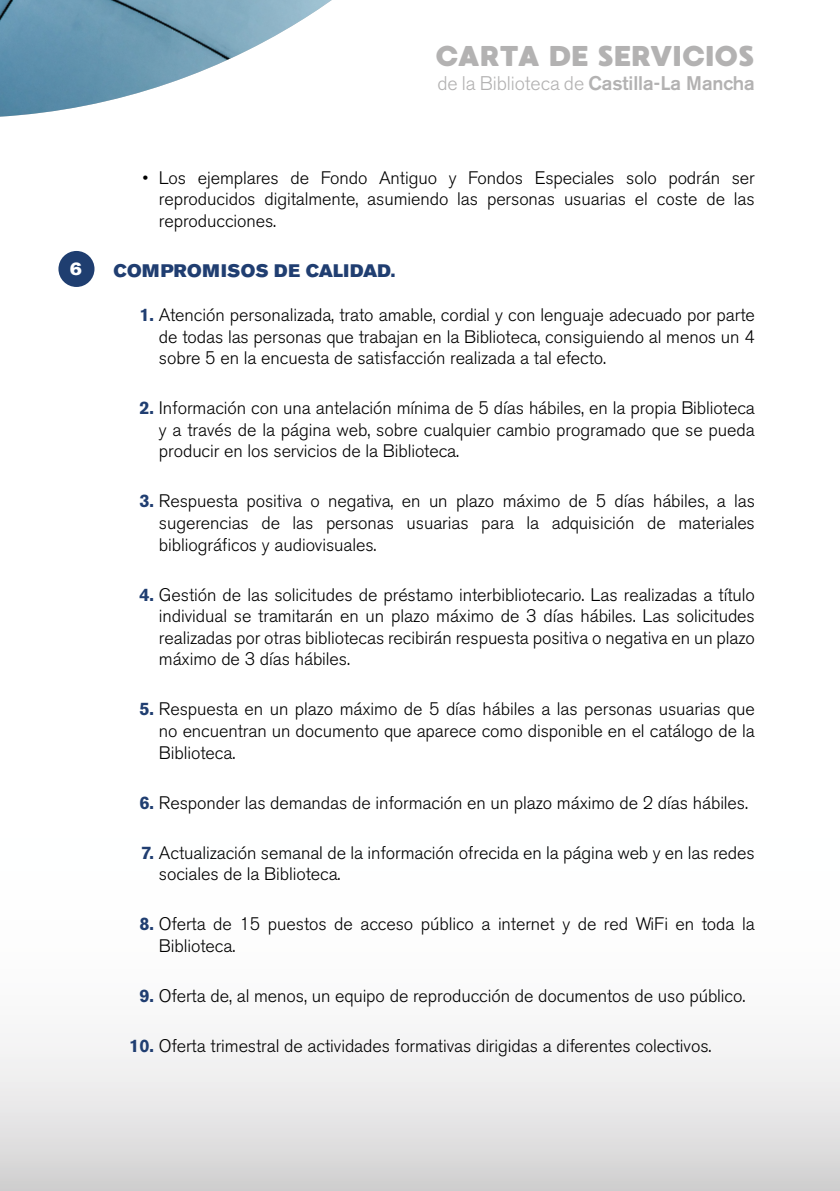
<style>
.page{position:relative;width:840px;height:1191px;background:#fff}
.page>*{position:absolute;margin:0;border:0;box-sizing:border-box;transform-origin:0 0}
.t1{font:28.6px "MADE Waffle Soft";letter-spacing:-.015em;color:#b3b2b2}
.t2{font:500 19.6px "Akzidenz Grotesk BE";letter-spacing:-.005em;color:#b3b2b2}
.t3{font:300 18px/21.6px "Akzidenz Grotesk BE";letter-spacing:-.005em;color:#000;text-align:justify}
.t4{font:18px "Akzidenz Grotesk BE Super";letter-spacing:.03em;color:#203e71}
.t5{font:18px "Akzidenz Grotesk BE Super";color:#fff}
.s1{font-weight:300}
.s2{font-weight:700;color:#203e71}
</style>
<div class="page">
<img style="left:0;top:0;width:332px;height:117px">
<div style="left:58px;top:251px;width:36px;height:36px;background:#1f3e70;border-radius:50%"></div>
<p class="t5" style="left:70px;top:259px;width:13px">6</p>
<h1 class="t1" style="left:435px;top:39px;width:321px">CARTA DE SERVICIOS</h1>
<p class="t2" style="left:437px;top:71px;width:319px"><span class="s1">de la Biblioteca de</span> Castilla-La Mancha</p>
<p class="t3" style="left:159px;top:167px;width:597px;text-indent:-16px">• Los ejemplares de Fondo Antiguo y Fondos Especiales solo podrán ser reproducidos digitalmente, asumiendo las personas usuarias el coste de las reproducciones.</p>
<p class="t4" style="left:113px;top:260px;width:283px">COMPROMISOS DE CALIDAD.</p>
<p class="t3" style="left:159px;top:304px;width:597px;text-indent:-19px"><span class="s2">1.</span> Atención personalizada, trato amable, cordial y con lenguaje adecuado por parte de todas las personas que trabajan en la Biblioteca, consiguiendo al menos un 4 sobre 5 en la encuesta de satisfacción realizada a tal efecto.</p>
<p class="t3" style="left:159px;top:397px;width:597px;text-indent:-19px"><span class="s2">2.</span> Información con una antelación mínima de 5 días hábiles, en la propia Biblioteca y a través de la página web, sobre cualquier cambio programado que se pueda producir en los servicios de la Biblioteca.</p>
<p class="t3" style="left:159px;top:491px;width:597px;text-indent:-19px"><span class="s2">3.</span> Respuesta positiva o negativa, en un plazo máximo de 5 días hábiles, a las sugerencias de las personas usuarias para la adquisición de materiales bibliográficos y audiovisuales.</p>
<p class="t3" style="left:159px;top:584px;width:597px;text-indent:-19px"><span class="s2">4.</span> Gestión de las solicitudes de préstamo interbibliotecario. Las realizadas a título individual se tramitarán en un plazo máximo de 3 días hábiles. Las solicitudes realizadas por otras bibliotecas recibirán respuesta positiva o negativa en un plazo máximo de 3 días hábiles.</p>
<p class="t3" style="left:159px;top:698px;width:597px;text-indent:-19px"><span class="s2">5.</span> Respuesta en un plazo máximo de 5 días hábiles a las personas usuarias que no encuentran un documento que aparece como disponible en el catálogo de la Biblioteca.</p>
<p class="t3" style="left:139px;top:792px;width:610px"><span class="s2">6.</span> Responder las demandas de información en un plazo máximo de 2 días hábiles.</p>
<p class="t3" style="left:159px;top:842px;width:597px;text-indent:-17px"><span class="s2">7.</span> Actualización semanal de la información ofrecida en la página web y en las redes sociales de la Biblioteca.</p>
<p class="t3" style="left:159px;top:913px;width:597px;text-indent:-19px"><span class="s2">8.</span> Oferta de 15 puestos de acceso público a internet y de red WiFi en toda la<br>Biblioteca.</p>
<p class="t3" style="left:139px;top:985px;width:607px"><span class="s2">9.</span> Oferta de, al menos, un equipo de reproducción de documentos de uso público.</p>
<p class="t3" style="left:129px;top:1035px;width:583px"><span class="s2">10.</span> Oferta trimestral de actividades formativas dirigidas a diferentes colectivos.</p>
</div>
